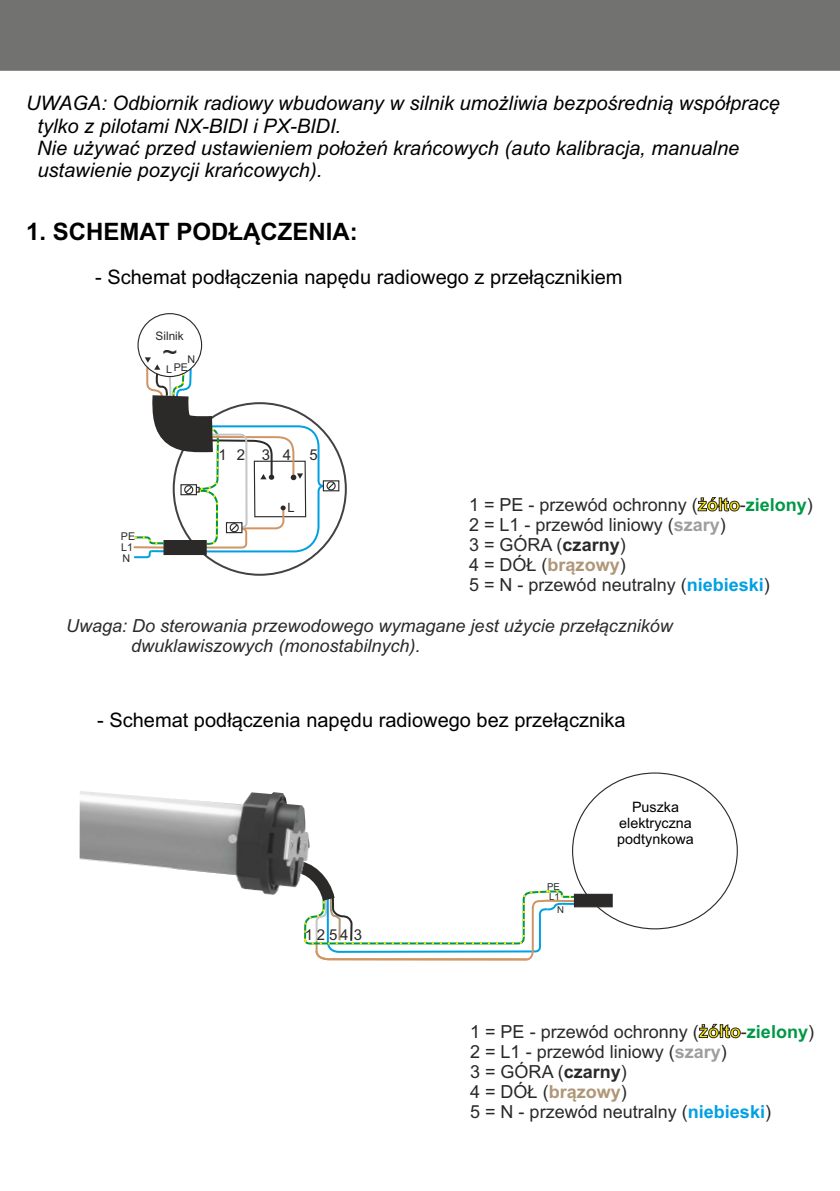
<style>
.page{position:relative;width:840px;height:1191px;background:#fff}
.page>*{position:absolute;margin:0;border:0;box-sizing:border-box;transform-origin:0 0}
.t1{font:25.6px "Arial";color:#2b2a29}
.t2{font:700 24px "Arial";color:#000}
.t3{font:italic 20px/22.4px "Arial";color:#000}
.t4{font:20px "Arial";color:#000}
.t5{font:18px/20.2px "Arial";color:#292929}
.t6{font:italic 18px/20.2px "Arial";color:#2b2a29}
.t7{font:15px "Arial";letter-spacing:.31em;color:#2b2a29}
.t8{font:14.4px/16px "Arial";color:#000;text-align:center}
.t9{font:12.8px "Arial";color:#2b2a29}
.t10{font:11.8px "Arial";color:#2b2a29}
.t11{font:10.6px "Arial";color:#2b2a29}
.t12{font:9.6px "Arial";color:#2b2a29}
.s1{font-weight:700;color:#ffed00}
.s2{color:#2b2a29}
.s3{font-weight:700;color:#009846}
.s4{font-weight:700;color:#9d9e9e}
.s5{font-weight:700}
.s6{font-weight:700;color:#af9778}
.s7{font-weight:700;color:#00a0e3}
</style>
<div class="page">
<div style="left:0;top:0;width:839px;height:71px;background:#727271"></div>
<div style="left:203px;top:0;width:122px;height:71px;background:#727271"></div>
<img style="left:80px;top:791px;width:230px;height:104px">
<svg style="left:282px;top:855px;width:331px;height:106px"></svg>
<svg style="left:133px;top:313px;width:207px;height:247px"></svg>
<p class="t3" style="left:37px;top:94px;width:744px;text-indent:-11px">UWAGA: Odbiornik radiowy wbudowany w silnik umożliwia bezpośrednią współpracę tylko z pilotami NX-BIDI i PX-BIDI.<br>Nie używać przed ustawieniem położeń krańcowych (auto kalibracja, manualne ustawienie pozycji krańcowych).</p>
<h2 class="t2" style="left:26px;top:223px;width:333px">1. SCHEMAT PODŁĄCZENIA:</h2>
<p class="t4" style="left:95px;top:269px;width:528px">- Schemat podłączenia napędu radiowego z przełącznikiem</p>
<p class="t10" style="left:155px;top:331px;width:30px">Silnik</p>
<h1 class="t1" style="left:162px;top:342px;width:16px">~</h1>
<p class="t11" style="left:187px;top:355px;width:9px">N</p>
<p class="t11" style="left:173px;top:364px;width:16px">PE</p>
<p class="t11" style="left:166px;top:365px;width:7px">L</p>
<p class="t11" style="left:121px;top:532px;width:16px">PE</p>
<p class="t11" style="left:121px;top:543px;width:13px">L1</p>
<p class="t11" style="left:122px;top:554px;width:9px">N</p>
<p class="t7" style="left:218px;top:449px;width:101px">12 34 5</p>
<p class="t9" style="left:287px;top:502px;width:9px">L</p>
<p class="t5" style="left:468px;top:496px;width:345px">1 = PE - przewód ochronny (<span class="s1">żółto</span><span class="s2">-</span><span class="s3">zielony</span>)<br>2 = L1 - przewód liniowy (<span class="s4">szary</span>)<br>3 = GÓRA (<span class="s5">czarny</span>)<br>4 = DÓŁ (<span class="s6">brązowy</span>)<br>5 = N - przewód neutralny (<span class="s7">niebieski</span>)</p>
<p class="t6" style="left:131px;top:617px;width:543px;text-indent:-65px">Uwaga: Do sterowania przewodowego wymagane jest użycie przełączników dwuklawiszowych (monostabilnych).</p>
<p class="t4" style="left:97px;top:712px;width:530px">- Schemat podłączenia napędu radiowego bez przełącznika</p>
<p class="t7" style="left:305px;top:929px;width:59px">12543</p>
<p class="t12" style="left:547px;top:883px;width:14px">PE</p>
<p class="t12" style="left:556px;top:905px;width:8px">N</p>
<p class="t12" style="left:549px;top:892px;width:12px">L1</p>
<p class="t8" style="left:617px;top:800px;width:78px">Puszka elektryczna podtynkowa</p>
<p class="t5" style="left:470px;top:1022px;width:345px">1 = PE - przewód ochronny (<span class="s1">żółto</span><span class="s2">-</span><span class="s3">zielony</span>)<br>2 = L1 - przewód liniowy (<span class="s4">szary</span>)<br>3 = GÓRA (<span class="s5">czarny</span>)<br>4 = DÓŁ (<span class="s6">brązowy</span>)<br>5 = N - przewód neutralny (<span class="s7">niebieski</span>)</p>
</div>
